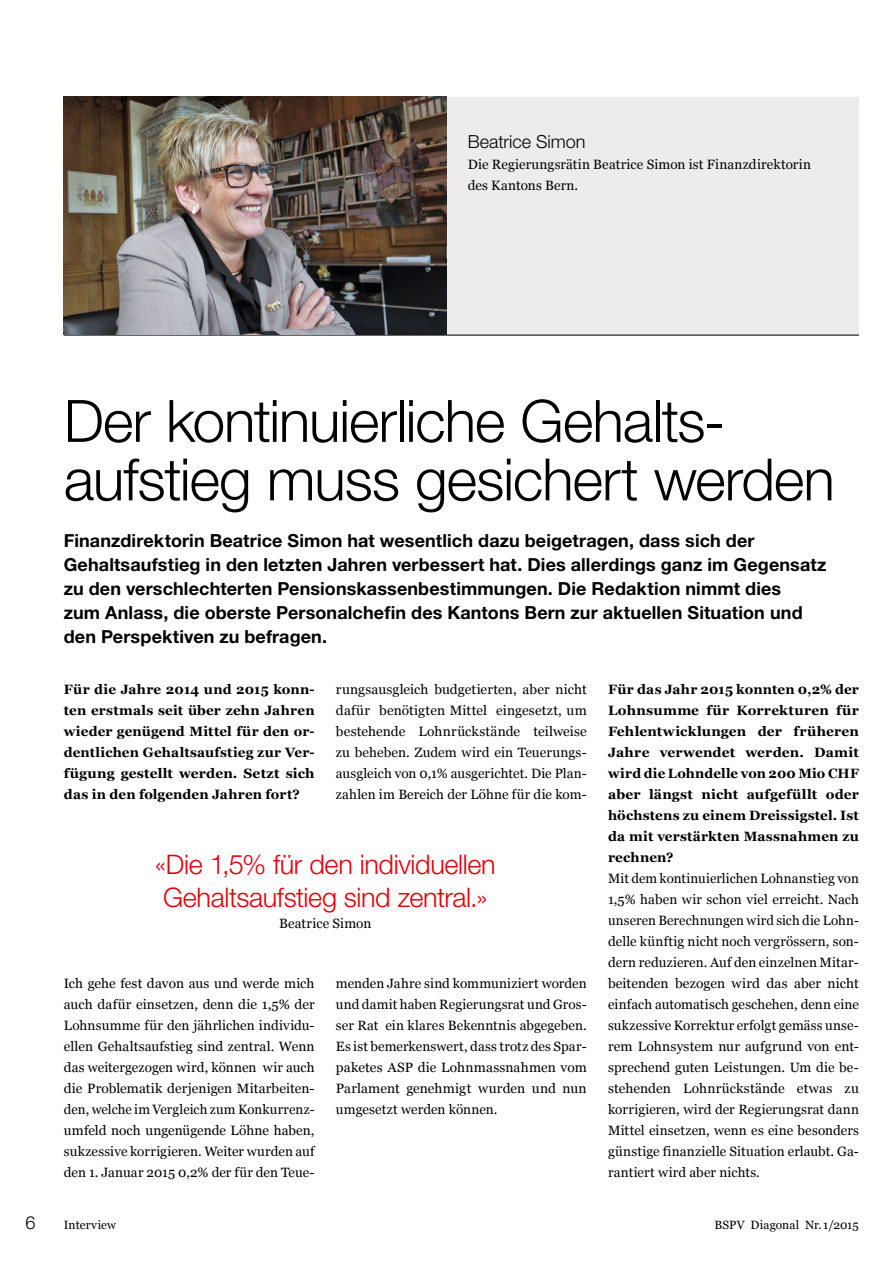
<style>
.page{position:relative;width:893px;height:1263px;background:#fff}
.page>*{position:absolute;margin:0;border:0;box-sizing:border-box;transform-origin:0 0}
.t1{font:300 58.5px/58.5px "Helvetica Neue LT Std";letter-spacing:-.02em;color:#000}
.t2{font:300 27px/33px "Helvetica Neue LT Std";letter-spacing:-.015em;color:#e3000b;text-align:center}
.t3{font:700 18px/24px "Helvetica Neue LT Std";letter-spacing:.005em;color:#000}
.t4{font:300 18px "Helvetica Neue LT Std";color:#000}
.t5{font:13.5px/21px "Georgia";letter-spacing:.005em;color:#000;text-align:justify}
.t6{font:700 13.5px/21px "Georgia";letter-spacing:.01em;color:#000;text-align:justify}
.t7{font:12px "Georgia";letter-spacing:.01em;color:#000}
</style>
<div class="page">
<div style="left:446px;top:97px;width:413px;height:238px;background:#ececec"></div>
<hr style="left:446px;top:335px;width:413px;height:1px;background:#000">
<hr style="left:64px;top:335px;width:382px;height:1px;background:#000">
<img style="left:64px;top:97px;width:382px;height:237px">
<h3 class="t4" style="left:468px;top:131px;width:119px">Beatrice Simon</h3>
<p class="t5" style="left:468px;top:154px;width:345px">Die Regierungsrätin Beatrice Simon ist Finanzdirektorin des Kantons Bern.</p>
<h1 class="t1" style="left:64px;top:391px;width:773px">Der kontinuierliche Gehalts&shy;aufstieg muss gesichert werden</h1>
<p class="t3" style="left:64px;top:528px;width:764px">Finanzdirektorin Beatrice Simon hat wesentlich dazu beigetragen, dass sich der Gehaltsaufstieg in den letzten Jahren verbessert hat. Dies allerdings ganz im Gegensatz zu den verschlechterten Pensionskassenbestimmungen. Die Redaktion nimmt dies<br>zum Anlass, die oberste Personalchefin des Kantons Bern zur aktuellen Situation und den Perspektiven zu befragen.</p>
<p class="t6" style="left:64px;top:679px;width:252px">Für die Jahre 2014 und 2015 konn&shy;ten erstmals seit über zehn Jahren wieder genügend Mittel für den or&shy;dentlichen Gehaltsaufstieg zur Ver&shy;fügung gestellt werden. Setzt sich das in den folgenden Jahren fort?</p>
<p class="t5" style="left:336px;top:679px;width:252px">rungsausgleich budgetierten, aber nicht dafür benötigten Mittel eingesetzt, um bestehende Lohnrückstände teilweise zu beheben. Zudem wird ein Teuerungs&shy;ausgleich von 0,1% ausgerichtet. Die Plan&shy;zahlen im Bereich der Löhne für die kom-</p>
<p class="t6" style="left:608px;top:679px;width:252px">Für das Jahr 2015 konnten 0,2% der Lohnsumme für Korrekturen für Fehlentwicklungen der früheren Jahre verwendet werden. Damit wird die Lohndelle von 200 Mio CHF aber längst nicht aufgefüllt oder höchstens zu einem Dreissigstel. Ist da mit verstärkten Massnahmen zu rechnen?</p>
<p class="t5" style="left:608px;top:868px;width:252px">Mit dem kontinuierlichen Lohnanstieg von 1,5% haben wir schon viel erreicht. Nach unseren Berechnungen wird sich die Lohn&shy;delle künftig nicht noch vergrössern, son&shy;dern reduzieren. Auf den einzelnen Mitar&shy;beitenden bezogen wird das aber nicht einfach automatisch geschehen, denn eine sukzessive Korrektur erfolgt gemäss unse&shy;rem Lohnsystem nur aufgrund von ent&shy;sprechend guten Leistungen. Um die be&shy;stehenden Lohnrückstände etwas zu korrigieren, wird der Regierungsrat dann Mittel einsetzen, wenn es eine besonders günstige finanzielle Situation erlaubt. Ga&shy;rantiert wird aber nichts.</p>
<h2 class="t2" style="left:155px;top:848px;width:343px">«Die 1,5% für den individuellen<br>Gehaltsaufstieg sind zentral.»</h2>
<p class="t5" style="left:279px;top:913px;width:94px">Beatrice Simon</p>
<p class="t5" style="left:64px;top:973px;width:252px">Ich gehe fest davon aus und werde mich auch dafür einsetzen, denn die 1,5% der Lohnsumme für den jährlichen individu&shy;ellen Gehaltsaufstieg sind zentral. Wenn das weitergezogen wird, können wir auch die Problematik derjenigen Mitarbeiten&shy;den, welche im Vergleich zum Konkurrenz&shy;umfeld noch ungenügende Löhne haben, sukzessive korrigieren. Weiter wurden auf den 1. Januar 2015 0,2% der für den Teue-</p>
<p class="t5" style="left:336px;top:973px;width:252px">menden Jahre sind kommuniziert worden und damit haben Regierungsrat und Gros&shy;ser Rat ein klares Bekenntnis abgegeben.<br>Es ist bemerkenswert, dass trotz des Spar&shy;paketes ASP die Lohnmassnahmen vom Parlament genehmigt wurden und nun umgesetzt werden können.</p>
<h3 class="t4" style="left:26px;top:1211px;width:12px">6</h3>
<p class="t7" style="left:714px;top:1218px;width:146px">BSPV Diagonal Nr. 1/2015</p>
<p class="t7" style="left:64px;top:1218px;width:54px">Interview</p>
</div>
